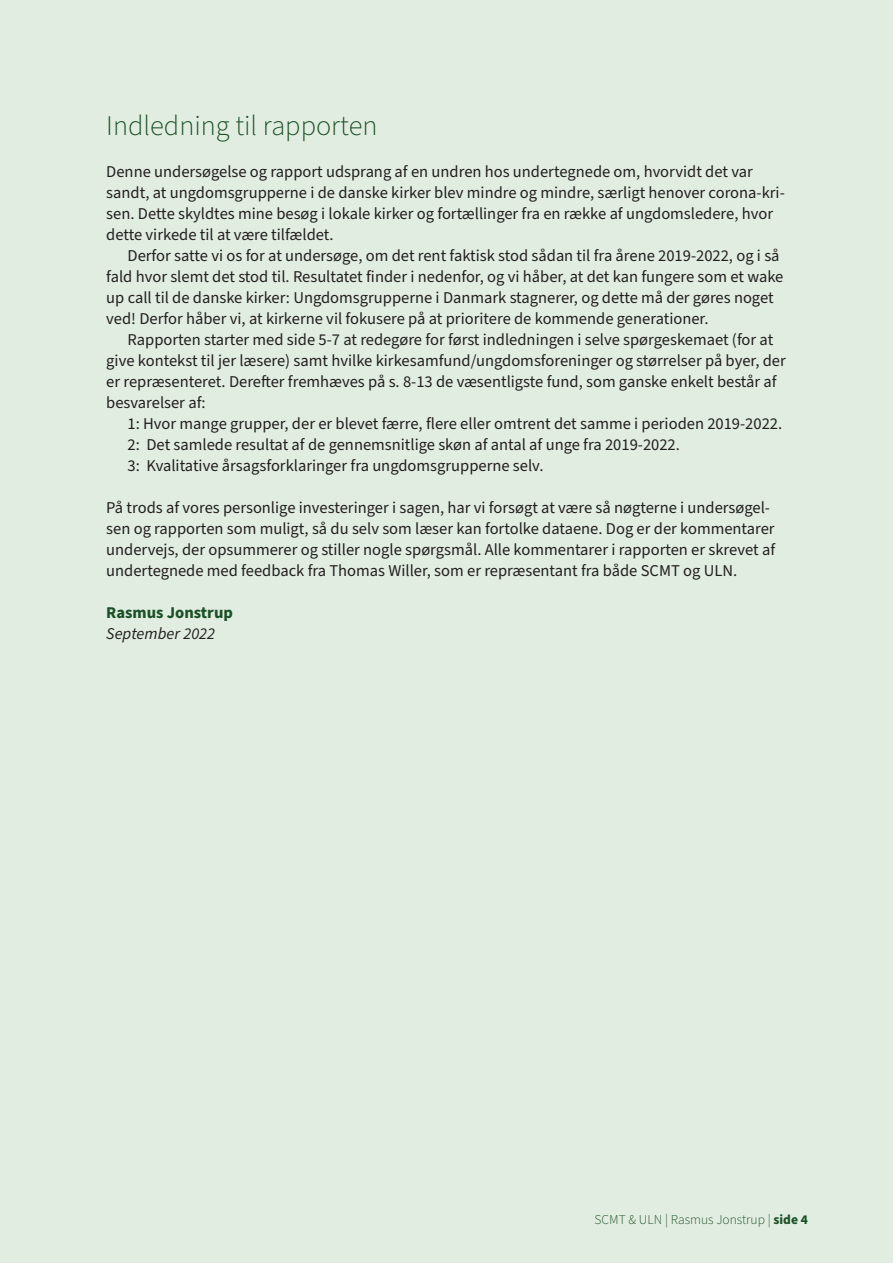
<style>
.page{position:relative;width:893px;height:1263px;background:#e1ede1}
.page>*{position:absolute;margin:0;border:0;box-sizing:border-box;transform-origin:0 0}
.Oversrkift{font:300 28.35px "Source Sans Pro";color:#1b5126}
.Brød{font:16.5px/21px "Source Sans Pro";color:#231f20}
.Brød_start{font:16.5px/21px "Source Sans Pro";color:#231f20}
.Bold_brød__grøn{font:700 16.5px "Source Sans Pro";color:#1b5126}
.Kursiv_brød{font:italic 16.5px "Source Sans Pro";color:#231f20}
.t1{font:300 13.5px "Source Sans Pro";color:#1b5126}
.s1{font-weight:700}
</style>
<div class="page">
<p class="Oversrkift" style="left:106px;top:107px;width:273px">Indledning til rapporten</p>
<p class="Brød_start" style="left:106px;top:162px;width:680px">Denne undersøgelse og rapport udsprang af en undren hos undertegnede om, hvorvidt det var sandt, at ungdomsgrupperne i de danske kirker blev mindre og mindre, særligt henover corona-kri&shy;sen. Dette skyldtes mine besøg i lokale kirker og fortællinger fra en række af ungdomsledere, hvor dette virkede til at være tilfældet.</p>
<p class="Brød" style="left:106px;top:246px;width:679px;text-indent:21px">Derfor satte vi os for at undersøge, om det rent faktisk stod sådan til fra årene 2019-2022, og i så fald hvor slemt det stod til. Resultatet finder i nedenfor, og vi håber, at det kan fungere som et wake up call til de danske kirker: Ungdomsgrupperne i Danmark stagnerer, og dette må der gøres noget ved! Derfor håber vi, at kirkerne vil fokusere på at prioritere de kommende generationer.</p>
<p class="Brød" style="left:106px;top:330px;width:681px;text-indent:21px">Rapporten starter med side 5-7 at redegøre for først indledningen i selve spørgeskemaet (for at give kontekst til jer læsere) samt hvilke kirkesamfund/ungdomsforeninger og størrelser på byer, der er repræsenteret. Derefter fremhæves på s. 8-13 de væsentligste fund, som ganske enkelt består af besvarelser af:</p>
<p class="Brød" style="left:128px;top:414px;width:656px">1: Hvor mange grupper, der er blevet færre, flere eller omtrent det samme i perioden 2019-2022.</p>
<p class="Brød" style="left:128px;top:435px;width:554px">2: Det samlede resultat af de gennemsnitlige skøn af antal af unge fra 2019-2022.</p>
<p class="Brød" style="left:128px;top:456px;width:417px">3: Kvalitative årsagsforklaringer fra ungdomsgrupperne selv.</p>
<p class="Brød_start" style="left:106px;top:498px;width:670px">På trods af vores personlige investeringer i sagen, har vi forsøgt at være så nøgterne i undersøgel&shy;sen og rapporten som muligt, så du selv som læser kan fortolke dataene. Dog er der kommentarer undervejs, der opsummerer og stiller nogle spørgsmål. Alle kommentarer i rapporten er skrevet af undertegnede med feedback fra Thomas Willer, som er repræsentant fra både SCMT og ULN.</p>
<p class="Bold_brød__grøn" style="left:106px;top:602px;width:128px">Rasmus Jonstrup</p>
<p class="Kursiv_brød" style="left:106px;top:623px;width:110px">September 2022</p>
<p class="t1" style="left:595px;top:1210px;width:215px">SCMT &amp; ULN | Rasmus Jonstrup | <span class="s1">side 4</span></p>
</div>
